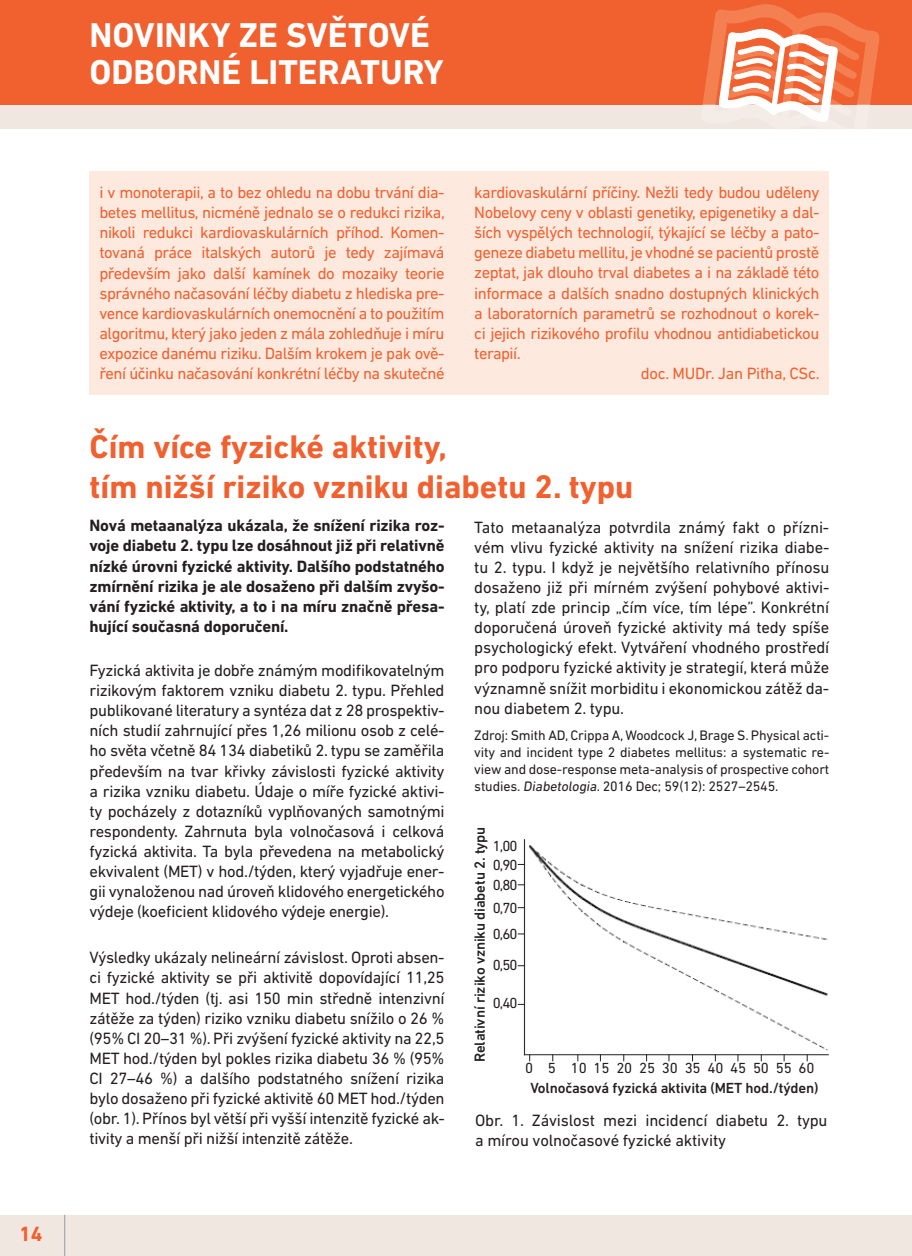
<style>
.page{position:relative;width:912px;height:1256px;background:#fff}
.page>*{position:absolute;margin:0;border:0;box-sizing:border-box;transform-origin:0 0}
.t1{font:700 35px/36.8px "DIN Next LT Pro";color:#fff}
.t2{font:700 33.25px/39.9px "DIN Next LT Pro";color:#f1602f}
.t3{font:700 21px "DIN Next LT Pro";color:#f1602f}
.t4{font:16.62px/20.1px "DIN Next LT Pro";letter-spacing:-.01em;color:#231f20;text-align:justify}
.t5{font:16.62px/20.1px "DIN Next LT Pro";letter-spacing:-.03em;color:#f1602f;text-align:justify}
.t6{font:700 16.62px/20.1px "DIN Next LT Pro";letter-spacing:-.01em;color:#231f20;text-align:justify}
.t7{font:500 14.88px "DIN Next LT Pro";letter-spacing:-.01em;color:#231f20}
.t8{font:14.88px/18.9px "DIN Next LT Pro";letter-spacing:-.01em;color:#231f20}
.t9{font:14px/16.8px "DIN Next LT Pro";letter-spacing:-.01em;color:#231f20;text-align:justify}
</style>
<div class="page">
<div style="left:0;top:0;width:908px;height:129px;background:#f0e7e1"></div>
<hr style="left:908px;top:0;width:3px;height:129px;background:#f0e7e1">
<div style="left:0;top:0;width:908px;height:104px;background:#f1602f"></div>
<hr style="left:908px;top:0;width:3px;height:104px;background:#f1602f">
<div style="left:0;top:1214px;width:908px;height:41px;background:#f0e7e1"></div>
<hr style="left:908px;top:1214px;width:3px;height:41px;background:#f0e7e1">
<hr style="left:64px;top:1214px;width:1px;height:41px;background:#979a9e">
<svg style="left:699px;top:4px;width:183px;height:118px"></svg>
<div style="left:89px;top:171px;width:740px;height:224px;background:#fde9de"></div>
<img style="left:529px;top:845px;width:299px;height:206px">
<hr style="left:524px;top:839px;width:1px;height:216px;background:#231f20">
<hr style="left:524px;top:1054px;width:304px;height:1px;background:#231f20">
<p class="t3" style="left:19px;top:1226px;width:25px">14</p>
<h1 class="t1" style="left:89px;top:20px;width:356px">NOVINKY ZE SVĚTOVÉ<br>ODBORNÉ LITERATURY</h1>
<p class="t5" style="left:99px;top:184px;width:347px">i v monoterapii, a to bez ohledu na dobu trvání dia&shy;betes mellitus, nicméně jednalo se o redukci rizika, nikoli redukci kardiovaskulárních příhod. Komen&shy;tovaná práce italských autorů je tedy zajímavá především jako další kamínek do mozaiky teorie správného načasování léčby diabetu z hlediska pre&shy;vence kardiovaskulárních onemocnění a to použitím algoritmu, který jako jeden z mála zohledňuje i míru expozice danému riziku. Dalším krokem je pak ově&shy;ření účinku načasování konkrétní léčby na skutečné</p>
<p class="t5" style="left:474px;top:184px;width:346px">kardiovaskulární příčiny. Nežli tedy budou uděleny</p>
<p class="t5" style="left:474px;top:204px;width:346px">Nobelovy ceny v oblasti genetiky, epigenetiky a dal-</p>
<p class="t5" style="left:474px;top:224px;width:346px">ších vyspělých technologií, týkající se léčby a pato-</p>
<p class="t5" style="left:474px;top:244px;width:346px">geneze diabetu mellitu, je vhodné se pacientů prostě</p>
<p class="t5" style="left:474px;top:264px;width:346px">zeptat, jak dlouho trval diabetes a i na základě této</p>
<p class="t5" style="left:474px;top:284px;width:346px">informace a dalších snadno dostupných klinických</p>
<p class="t5" style="left:474px;top:304px;width:346px">a laboratorních parametrů se rozhodnout o korek-</p>
<p class="t5" style="left:474px;top:324px;width:346px">ci jejich rizikového profilu vhodnou antidiabetickou</p>
<p class="t5" style="left:474px;top:344px;width:48px">terapií.</p>
<p class="t5" style="left:640px;top:365px;width:180px">doc. MUDr. Jan Piťha, CSc.</p>
<h2 class="t2" style="left:89px;top:430px;width:545px">Čím více fyzické aktivity,<br>tím nižší riziko vzniku diabetu 2. typu</h2>
<p class="t4" style="left:474px;top:518px;width:356px">Tato metaanalýza potvrdila známý fakt o přízni&shy;vém vlivu fyzické aktivity na snížení rizika diabe&shy;tu 2. typu. I když je největšího relativního přínosu dosaženo již při mírném zvýšení pohybové aktivi&shy;ty, platí zde princip „čím více, tím lépe”. Konkrétní doporučená úroveň fyzické aktivity má tedy spíše psychologický efekt. Vytváření vhodného prostředí pro podporu fyzické aktivity je strategií, která může významně snížit morbiditu i ekonomickou zátěž da&shy;nou diabetem 2. typu.</p>
<p class="t9" style="left:474px;top:728px;width:356px">Zdroj: Smith AD, Crippa A, Woodcock J, Brage S. Physical acti&shy;vity and incident type 2 diabetes mellitus: a systematic re&shy;view and dose-response meta-analysis of prospective cohort studies. Diabetologia. 2016 Dec; 59(12): 2527–2545.</p>
<p class="t6" style="left:89px;top:517px;width:356px">Nová metaanalýza ukázala, že snížení rizika roz&shy;voje diabetu 2. typu lze dosáhnout již při relativně nízké úrovni fyzické aktivity. Dalšího podstatného zmírnění rizika je ale dosaženo při dalším zvyšo&shy;vání fyzické aktivity, a to i na míru značně přesa&shy;hující současná doporučení.</p>
<p class="t4" style="left:89px;top:661px;width:356px">Fyzická aktivita je dobře známým modifikovatelným rizikovým faktorem vzniku diabetu 2. typu. Přehled publikované literatury a syntéza dat z 28 prospektiv&shy;ních studií zahrnující přes 1,26 milionu osob z celé&shy;ho světa včetně 84 134 diabetiků 2. typu se zaměřila především na tvar křivky závislosti fyzické aktivity a rizika vzniku diabetu. Údaje o míře fyzické aktivi&shy;ty pocházely z dotazníků vyplňovaných samotnými respondenty. Zahrnuta byla volnočasová i celková fyzická aktivita. Ta byla převedena na metabolický ekvivalent (MET) v hod./týden, který vyjadřuje ener&shy;gii vynaloženou nad úroveň klidového energetického výdeje (koeficient klidového výdeje energie).</p>
<p class="t4" style="left:89px;top:949px;width:356px">Výsledky ukázaly nelineární závislost. Oproti absen&shy;ci fyzické aktivity se při aktivitě dopovídající 11,25<br>MET hod./týden (tj. asi 150 min středně intenzivní zátěže za týden) riziko vzniku diabetu snížilo o 26 % (95% CI 20–31 %). Při zvýšení fyzické aktivity na 22,5<br>MET hod./týden byl pokles rizika diabetu 36 % (95% CI 27–46 %) a dalšího podstatného snížení rizika bylo dosaženo při fyzické aktivitě 60 MET hod./týden (obr. 1). Přínos byl větší při vyšší intenzitě fyzické ak&shy;tivity a menší při nižší intenzitě zátěže.</p>
<p class="t7" style="left:474px;top:1062px;width:237px;rotate:-90deg">Relativní riziko vzniku diabetu 2. typu</p>
<p class="t8" style="left:492px;top:837px;width:26px">1,00<br>0,90</p>
<p class="t8" style="left:492px;top:875px;width:26px;line-height:22.4px">0,80<br>0,70</p>
<p class="t8" style="left:492px;top:919px;width:26px;line-height:31.2px">0,60<br>0,50</p>
<p class="t8" style="left:492px;top:994px;width:26px">0,40</p>
<p class="t8" style="left:525px;top:1060px;width:291px">0 5 1015202530354045505560</p>
<p class="t7" style="left:530px;top:1083px;width:289px">Volnočasová fyzická aktivita (MET hod./týden)</p>
<p class="t4" style="left:475px;top:1111px;width:354px">Obr. 1. Závislost mezi incidencí diabetu 2. typu a mírou volnočasové fyzické aktivity</p>
</div>
